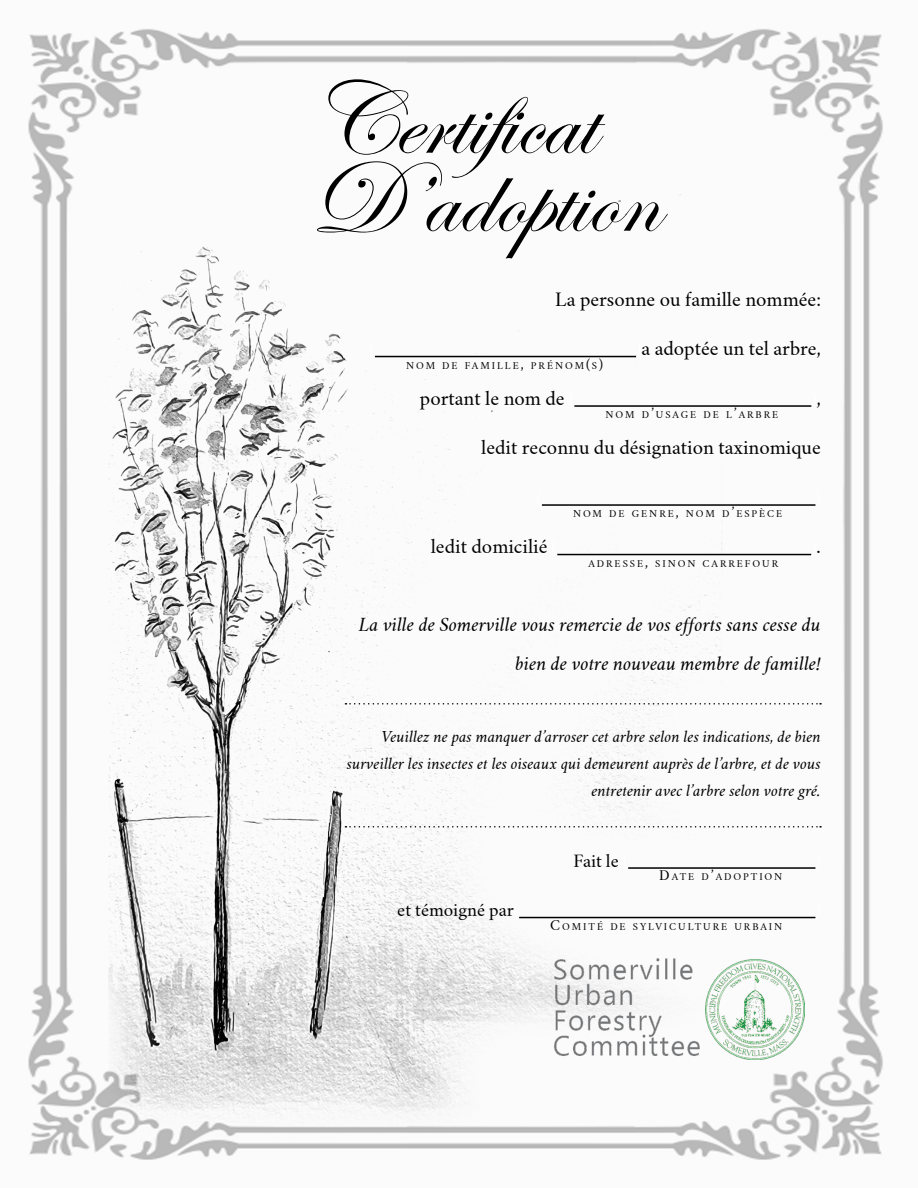
<style>
.page{position:relative;width:918px;height:1188px;background:#fff}
.page>*{position:absolute;margin:0;border:0;box-sizing:border-box;transform-origin:0 0}
.t1{font:105px/78px "Edwardian Script ITC";color:#000}
.t2{font:18px "Crimson Text";color:#000}
.t3{font:italic 18px/39px "Crimson Text";color:#000;text-align:right}
.t4{font:18px "Crimson Text";color:#fff}
.t5{font:16.5px "Crimson Text";color:#000}
.t6{font:italic 15px/27px "Crimson Text";color:#000;text-align:right}
.t7{font:9.15px "Crimson Text";letter-spacing:.215em;color:#000}
.s1{font-size:13.05px}
.s2{color:#fff}
.s3{color:#000}
.s4{font-size:18px;color:#fff}
</style>
<div class="page">
<img style="left:28px;top:28px;width:855px;height:1132px">
<img style="left:531px;top:958px;width:274px;height:102px">
<svg style="left:345px;top:703px;width:476px;height:2px"></svg>
<svg style="left:345px;top:826px;width:476px;height:2px"></svg>
<hr style="left:375px;top:356px;width:261px;height:1px;background:#000">
<hr style="left:574px;top:405px;width:237px;height:2px;background:#000">
<hr style="left:542px;top:504px;width:273px;height:2px;background:#000">
<hr style="left:557px;top:554px;width:254px;height:1px;background:#000">
<hr style="left:628px;top:867px;width:187px;height:2px;background:#000">
<hr style="left:519px;top:917px;width:296px;height:1px;background:#000">
<h1 class="t1" style="left:310px;top:86px;width:350px">Certificat<br>D’adoption</h1>
<p class="t2" style="left:555px;top:288px;width:267px">La personne ou famille nommée:</p>
<p class="t7" style="left:406px;top:360px;width:198px">NOM DE FAMILLE<span class="s1">,</span> PRÉNOM<span class="s1">(</span>S<span class="s1">)</span></p>
<p class="t2" style="left:636px;top:337px;width:186px"><span class="s2">)</span>a adoptée un tel arbre,</p>
<p class="t2" style="left:420px;top:387px;width:156px">portant le nom de <span class="s2">(</span></p>
<p class="t4" style="left:811px;top:387px;width:11px">)<span class="s3">,</span></p>
<p class="t2" style="left:481px;top:436px;width:341px">ledit reconnu du désignation taxinomique</p>
<p class="t7" style="left:606px;top:409px;width:174px">NOM D<span class="s1">’</span>USAGE DE L<span class="s1">’</span>ARBRE</p>
<p class="t2" style="left:431px;top:535px;width:128px">ledit domicilié <span class="s2">(</span></p>
<p class="t7" style="left:573px;top:508px;width:211px">NOM DE GENRE<span class="s1">,</span> NOM D<span class="s1">’</span>ESPÈCE</p>
<p class="t7" style="left:588px;top:558px;width:191px">ADRESSE<span class="s1">,</span> SINON CARREFOUR</p>
<p class="t4" style="left:811px;top:535px;width:11px">)<span class="s3">.</span></p>
<p class="t3" style="left:359px;top:606px;width:463px">La ville de Somerville vous remercie de vos efforts sans cesse du bien de votre nouveau membre de famille!</p>
<p class="t6" style="left:347px;top:724px;width:475px">Veuillez ne pas manquer d’arroser cet arbre selon les indications, de bien surveiller les insectes et les oiseaux qui demeurent auprès de l’arbre, et de vous entretenir avec l’arbre selon votre gré.</p>
<p class="t5" style="left:397px;top:900px;width:123px">et témoigné par<span class="s4">(</span></p>
<p class="t5" style="left:574px;top:850px;width:56px">Fait le <span class="s4">(</span></p>
<p class="t7" style="left:659px;top:871px;width:125px"><span class="s1">D</span> ATE D<span class="s1">’</span>ADOPTION</p>
<p class="t7" style="left:550px;top:921px;width:234px"><span class="s1">C</span> OMITÉ DE SYLVICULTURE URBAIN</p>
</div>
